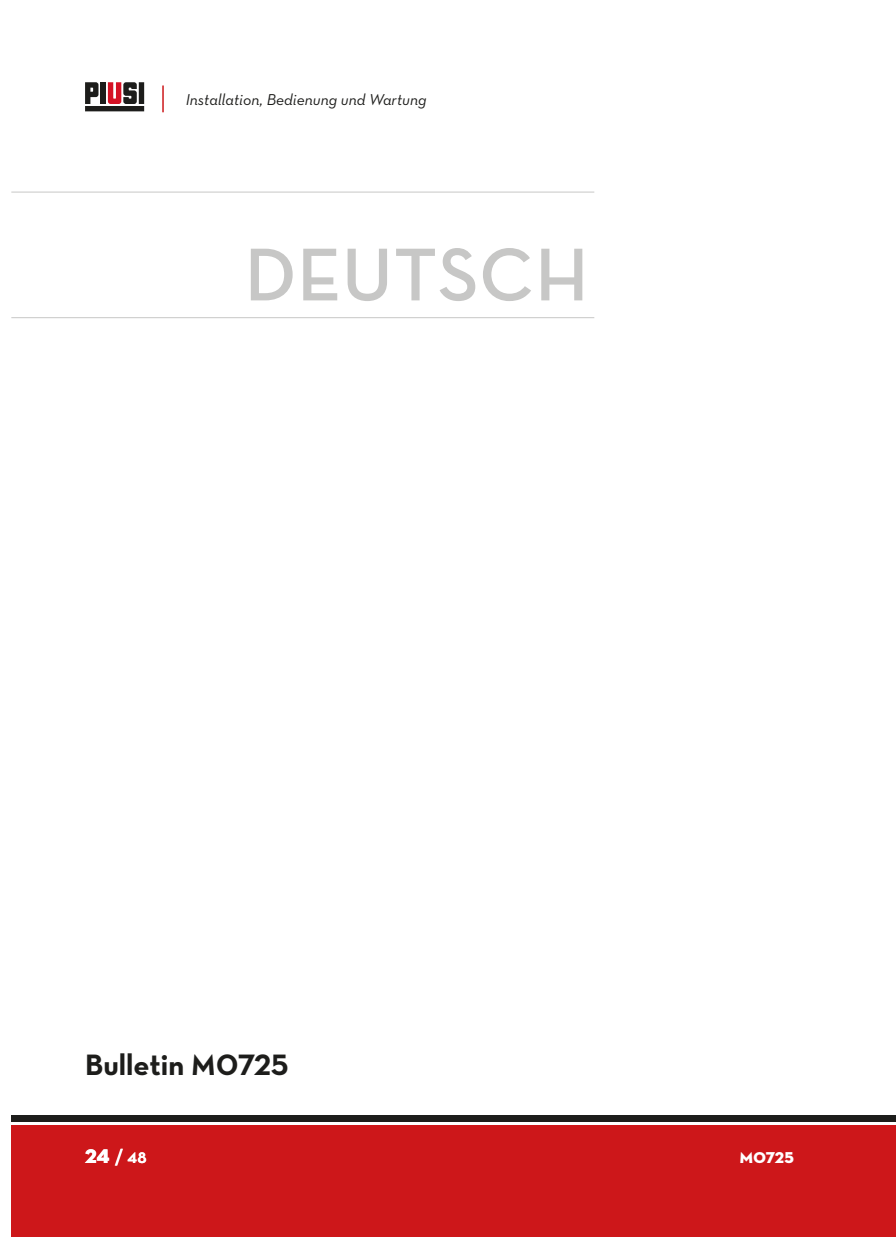
<style>
.page{position:relative;width:896px;height:1248px;background:#fff}
.page>*{position:absolute;margin:0;border:0;box-sizing:border-box;transform-origin:0 0}
.LINUA{font:700 76px "Neutraface Display";letter-spacing:.02em;color:#c7c7c6}
.TESTO_grassetto{font:30px "Neutraface Text Bold Alt";color:#1d1d1b}
.t1{font:700 20px "Neutraface Display";color:#fff}
.t2{font:16px "Neutraface Text Book Italic Alt";color:#1d1d1b}
.t3{font:16px "Neutraface Display Titling";color:#fff}
.s1{font-family:"Neutraface Display Titling";font-weight:400}
</style>
<div class="page">
<svg style="left:85px;top:82px;width:59px;height:29px"></svg>
<div style="left:100px;top:82px;width:6px;height:22px;background:#1d1d1b"></div>
<div style="left:11px;top:1124px;width:885px;height:112px;background:#cd171a"></div>
<div style="left:11px;top:1115px;width:885px;height:6px;background:#1d1d1b"></div>
<hr style="left:11px;top:192px;width:583px;height:1px;background:#c7c7c6">
<hr style="left:11px;top:317px;width:583px;height:1px;background:#c7c7c6">
<svg style="left:163px;top:86px;width:1px;height:26px"></svg>
<p class="t2" style="left:186px;top:89px;width:242px">Installation, Bedienung und Wartung</p>
<p class="LINUA" style="left:245px;top:232px;width:344px">DEUTSCH</p>
<p class="TESTO_grassetto" style="left:85px;top:1045px;width:205px">Bulletin M0725</p>
<p class="t1" style="left:85px;top:1144px;width:63px"><span class="s1">24</span> / 48</p>
<p class="t3" style="left:740px;top:1147px;width:55px">M0725</p>
</div>
